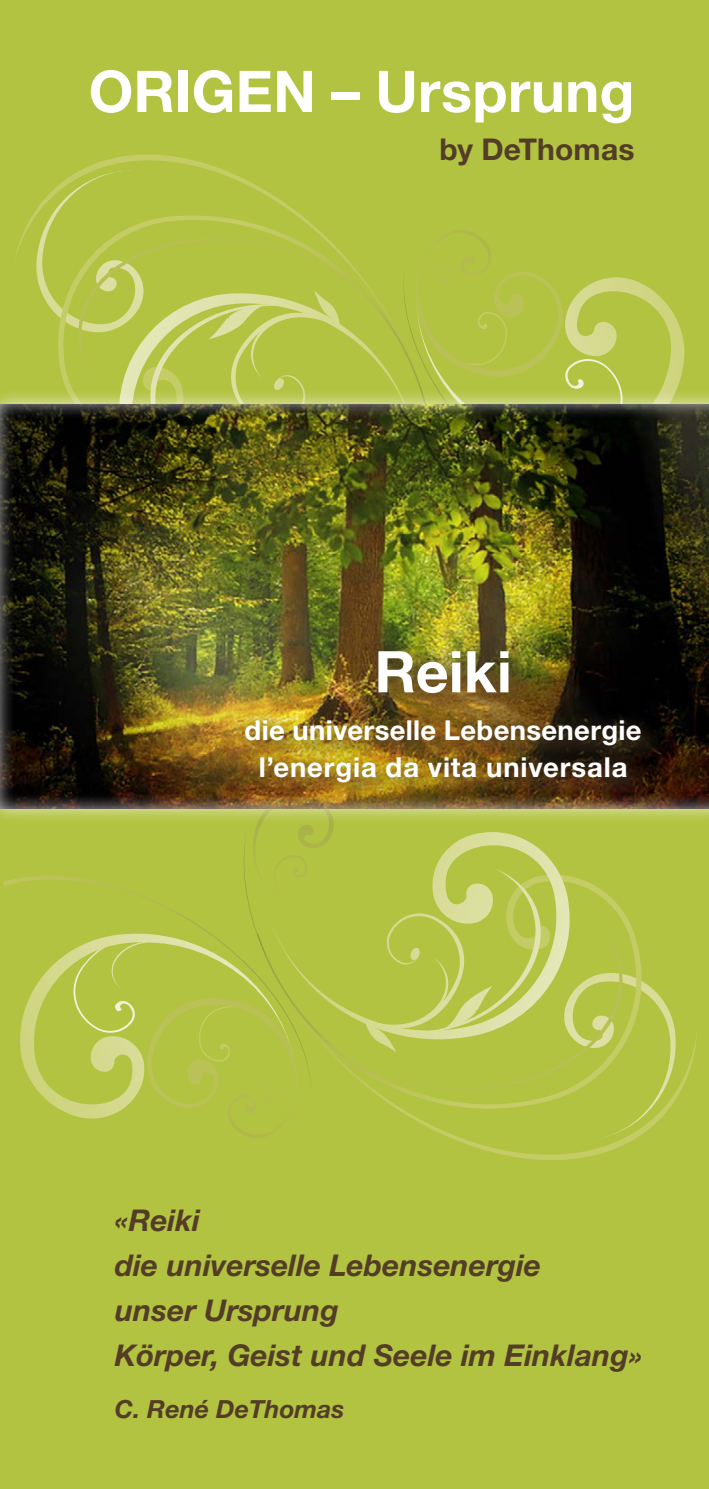
<style>
.page{position:relative;width:709px;height:1489px;background:#fff}
.page>*{position:absolute;margin:0;border:0;box-sizing:border-box;transform-origin:0 0}
.t1{font:700 57.5px "Helvetica Neue LT Std";letter-spacing:.005em;color:#fff}
.t2{font:italic 700 30px/45px "Helvetica Neue LT Std";color:#533d26}
.t3{font:700 30px "Helvetica Neue LT Std";letter-spacing:.005em;color:#533d26}
.t4{font:700 27.5px/37.5px "Helvetica Neue LT Std";letter-spacing:.015em;color:#fff;text-align:center}
.t5{font:italic 700 25px "Helvetica Neue LT Std";color:#533d26}
</style>
<div class="page">
<div style="left:0;top:0;width:709px;height:1488px;background:#b2c342"></div>
<svg style="left:15px;top:154px;width:200px;height:103px"></svg>
<svg style="left:628px;top:278px;width:57px;height:110px"></svg>
<svg style="left:34px;top:167px;width:594px;height:221px"></svg>
<svg style="left:4px;top:876px;width:194px;height:49px"></svg>
<svg style="left:243px;top:864px;width:454px;height:296px"></svg>
<svg style="left:257px;top:872px;width:401px;height:261px"></svg>
<svg style="left:306px;top:921px;width:320px;height:169px"></svg>
<svg style="left:264px;top:832px;width:316px;height:223px"></svg>
<svg style="left:364px;top:868px;width:188px;height:184px"></svg>
<svg style="left:244px;top:824px;width:94px;height:82px"></svg>
<svg style="left:20px;top:954px;width:47px;height:159px"></svg>
<svg style="left:67px;top:925px;width:237px;height:217px"></svg>
<div style="left:0;top:388px;width:709px;height:436px;background:#fff;opacity:.75"></div>
<div style="left:0;top:404px;width:709px;height:407px;background:#fff;opacity:.75"></div>
<div style="left:242px;top:647px;width:422px;height:159px;background:#533d26;opacity:.75"></div>
<div style="left:230px;top:635px;width:426px;height:164px;background:#533d26;opacity:.75"></div>
<h1 class="t1" style="left:89px;top:56px;width:547px">ORIGEN – Ursprung</h1>
<p class="t3" style="left:439px;top:130px;width:196px">by DeThomas</p>
<h1 class="t1" style="left:374px;top:636px;width:139px">Reiki</h1>
<p class="t4" style="left:244px;top:710px;width:398px">die universelle Lebensenergie l’energia da vita universala</p>
<p class="t2" style="left:115px;top:1196px;width:529px">«Reiki<br>die universelle Lebensenergie<br>unser Ursprung<br>Körper, Geist und Seele im Einklang»</p>
<p class="t5" style="left:115px;top:1393px;width:231px">C. René DeThomas</p>
</div>
